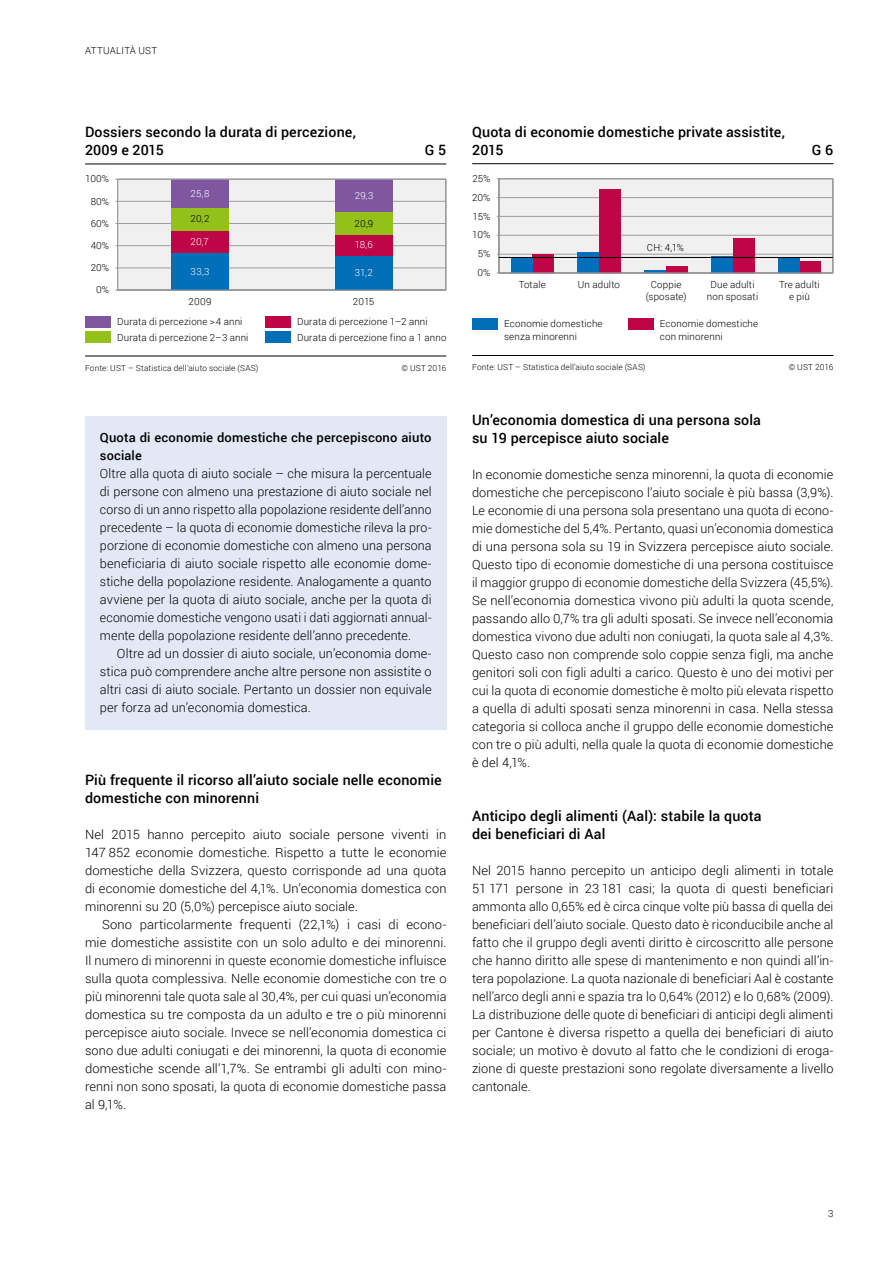
<style>
.page{position:relative;width:893px;height:1263px;background:#fff}
.page>*{position:absolute;margin:0;border:0;box-sizing:border-box;transform-origin:0 0}
.Untertitel_2_fett{font:500 14.25px/18px "Roboto";letter-spacing:.01em;color:#000}
.Grundtext_I{font:300 12.75px/18px "Roboto";letter-spacing:.005em;color:#000;text-align:justify}
.Kasten_Grundtext{font:300 12.75px/18px "Roboto";letter-spacing:.01em;color:#000;text-align:justify}
.Grundtext_Einzug{font:300 12.75px/18px "Roboto";letter-spacing:.005em;color:#000;text-align:justify}
.Kasten_Titel{font:500 12.75px/18px "Roboto";letter-spacing:.015em;color:#000}
.t1{font:300 9.75px/12.8px "Roboto";letter-spacing:.015em;color:#000;text-align:center}
.t2{font:300 9.75px "Roboto";letter-spacing:.01em;color:#fff}
.t3{font:300 8.25px "Roboto";letter-spacing:.02em;color:#000}
</style>
<div class="page">
<div style="left:85px;top:416px;width:361px;height:313px;background:#e3e8f6"></div>
<hr style="left:85px;top:164px;width:361px;height:1px;background:#000">
<hr style="left:85px;top:356px;width:361px;height:1px;background:#000">
<svg style="left:115px;top:178px;width:331px;height:113px"></svg>
<hr style="left:117px;top:179px;width:1px;height:111px;background:#9c9c9c">
<div style="left:171px;top:253px;width:57px;height:37px;background:#006eb9"></div>
<div style="left:171px;top:230px;width:57px;height:23px;background:#be0646"></div>
<div style="left:171px;top:208px;width:57px;height:22px;background:#93c11a"></div>
<div style="left:171px;top:179px;width:57px;height:29px;background:#7f57a0"></div>
<div style="left:335px;top:255px;width:57px;height:35px;background:#006eb9"></div>
<div style="left:335px;top:235px;width:57px;height:20px;background:#be0646"></div>
<div style="left:335px;top:212px;width:57px;height:23px;background:#93c11a"></div>
<div style="left:335px;top:179px;width:57px;height:33px;background:#7f57a0"></div>
<div style="left:265px;top:331px;width:26px;height:12px;background:#006eb9"></div>
<div style="left:265px;top:316px;width:26px;height:11px;background:#be0646"></div>
<div style="left:85px;top:331px;width:26px;height:12px;background:#93c11a"></div>
<div style="left:85px;top:316px;width:26px;height:11px;background:#7f57a0"></div>
<hr style="left:118px;top:179px;width:328px;height:1px;background:#9c9c9c">
<hr style="left:118px;top:290px;width:328px;height:1px;background:#9c9c9c">
<hr style="left:472px;top:163px;width:361px;height:1px;background:#000">
<hr style="left:472px;top:355px;width:361px;height:1px;background:#000">
<svg style="left:496px;top:178px;width:337px;height:96px"></svg>
<hr style="left:499px;top:178px;width:334px;height:1px;background:#9c9c9c">
<hr style="left:499px;top:179px;width:1px;height:94px;background:#9c9c9c">
<div style="left:532px;top:254px;width:22px;height:19px;background:#be0646"></div>
<div style="left:599px;top:190px;width:22px;height:83px;background:#be0646"></div>
<div style="left:666px;top:266px;width:22px;height:7px;background:#be0646"></div>
<div style="left:733px;top:239px;width:21px;height:34px;background:#be0646"></div>
<div style="left:799px;top:262px;width:22px;height:11px;background:#be0646"></div>
<div style="left:511px;top:258px;width:21px;height:15px;background:#006eb9"></div>
<div style="left:577px;top:253px;width:22px;height:20px;background:#006eb9"></div>
<hr style="left:644px;top:270px;width:22px;height:3px;background:#006eb9">
<div style="left:711px;top:257px;width:22px;height:16px;background:#006eb9"></div>
<div style="left:778px;top:257px;width:21px;height:16px;background:#006eb9"></div>
<div style="left:472px;top:318px;width:26px;height:11px;background:#006eb9"></div>
<div style="left:628px;top:318px;width:25px;height:11px;background:#be0646"></div>
<hr style="left:499px;top:257px;width:334px;height:1px;background:#000">
<hr style="left:499px;top:273px;width:334px;height:1px;background:#9c9c9c">
<p class="t1" style="left:85px;top:44px;width:74px">ATTUALITÀ UST</p>
<p class="Untertitel_2_fett" style="left:85px;top:122px;width:272px;line-height:18.8px">Dossiers secondo la durata di percezione,<br>2009 e 2015</p>
<p class="t1" style="left:85px;top:172px;width:25px">100%</p>
<p class="t1" style="left:91px;top:194px;width:20px">80%</p>
<p class="t1" style="left:91px;top:216px;width:20px">60%</p>
<p class="t1" style="left:91px;top:239px;width:20px">40%</p>
<p class="t1" style="left:91px;top:261px;width:20px">20%</p>
<p class="t1" style="left:96px;top:283px;width:14px">0%</p>
<p class="t2" style="left:191px;top:186px;width:20px">25,8</p>
<p class="t2" style="left:355px;top:188px;width:20px">29,3</p>
<p class="t1" style="left:190px;top:212px;width:20px">20,2</p>
<p class="t1" style="left:355px;top:216px;width:20px">20,9</p>
<p class="t2" style="left:190px;top:235px;width:20px">20,7</p>
<p class="t2" style="left:355px;top:238px;width:20px">18,6</p>
<p class="t2" style="left:191px;top:265px;width:20px">33,3</p>
<p class="t2" style="left:355px;top:266px;width:20px">31,2</p>
<p class="t1" style="left:189px;top:295px;width:24px">2009</p>
<p class="t1" style="left:353px;top:295px;width:23px">2015</p>
<p class="Untertitel_2_fett" style="left:425px;top:141px;width:23px">G 5</p>
<p class="t1" style="left:117px;top:315px;width:127px">Durata di percezione &gt;4 anni</p>
<p class="t1" style="left:117px;top:331px;width:133px">Durata di percezione 2–3 anni</p>
<p class="t1" style="left:297px;top:315px;width:132px">Durata di percezione 1–2 anni</p>
<p class="t1" style="left:297px;top:331px;width:151px">Durata di percezione fino a 1 anno</p>
<p class="t3" style="left:85px;top:362px;width:175px">Fonte: UST – Statistica dell’aiuto sociale (SAS)</p>
<p class="t3" style="left:401px;top:362px;width:46px">© UST 2016</p>
<h5 class="Kasten_Titel" style="left:100px;top:428px;width:333px">Quota di economie domestiche che percepiscono aiuto sociale</h5>
<p class="Kasten_Grundtext" style="left:100px;top:464px;width:333px">Oltre alla quota di aiuto sociale – che misura la percentuale di persone con almeno una prestazione di aiuto sociale nel corso di un anno rispetto alla popolazione residente dell’anno precedente – la quota di economie domestiche rileva la pro&shy;porzione di economie domestiche con almeno una persona beneficiaria di aiuto sociale rispetto alle economie dome&shy;stiche della popolazione residente. Analogamente a quanto avviene per la quota di aiuto sociale, anche per la quota di economie domestiche vengono usati i dati aggiornati annual&shy;mente della popolazione residente dell’anno precedente.</p>
<p class="Kasten_Grundtext" style="left:100px;top:644px;width:333px;text-indent:17px">Oltre ad un dossier di aiuto sociale, un’economia dome&shy;stica può comprendere anche altre persone non assistite o altri casi di aiuto sociale. Pertanto un dossier non equivale per forza ad un’economia domestica.</p>
<h4 class="Untertitel_2_fett" style="left:85px;top:771px;width:358px">Più frequente il ricorso all’aiuto sociale nelle economie domestiche con minorenni</h4>
<p class="Grundtext_I" style="left:85px;top:825px;width:363px">Nel 2015 hanno percepito aiuto sociale persone viventi in 147 852 economie domestiche. Rispetto a tutte le economie domestiche della Svizzera, questo corrisponde ad una quota di economie domestiche del 4,1%. Un’economia domestica con minorenni su 20 (5,0%) percepisce aiuto sociale.</p>
<p class="Grundtext_Einzug" style="left:85px;top:915px;width:363px;text-indent:17px">Sono particolarmente frequenti (22,1%) i casi di econo&shy;mie domestiche assistite con un solo adulto e dei minorenni.<br>Il numero di minorenni in queste economie domestiche influisce sulla quota complessiva. Nelle economie domestiche con tre o più minorenni tale quota sale al 30,4%, per cui quasi un’economia domestica su tre composta da un adulto e tre o più minorenni percepisce aiuto sociale. Invece se nell’economia domestica ci sono due adulti coniugati e dei minorenni, la quota di economie domestiche scende all’1,7%. Se entrambi gli adulti con mino&shy;renni non sono sposati, la quota di economie domestiche passa al 9,1%.</p>
<p class="Untertitel_2_fett" style="left:472px;top:123px;width:314px">Quota di economie domestiche private assistite,<br>2015</p>
<p class="t1" style="left:472px;top:172px;width:20px">25%</p>
<p class="t1" style="left:472px;top:191px;width:20px">20%</p>
<p class="t1" style="left:472px;top:209px;width:20px">15%</p>
<p class="t1" style="left:472px;top:228px;width:20px">10%</p>
<p class="t1" style="left:478px;top:247px;width:14px">5%</p>
<p class="t1" style="left:478px;top:266px;width:14px">0%</p>
<p class="t1" style="left:647px;top:241px;width:39px">CH: 4,1%</p>
<p class="Untertitel_2_fett" style="left:812px;top:141px;width:23px">G 6</p>
<p class="t1" style="left:519px;top:277px;width:28px">Totale</p>
<p class="t1" style="left:578px;top:277px;width:44px">Un adulto</p>
<p class="t1" style="left:646px;top:277px;width:42px">Coppie (sposate)</p>
<p class="t1" style="left:707px;top:277px;width:53px">Due adulti non sposati</p>
<p class="t1" style="left:779px;top:277px;width:42px">Tre adulti e più</p>
<p class="t1" style="left:504px;top:317px;width:100px;text-align:left">Economie domestiche senza minorenni</p>
<p class="t1" style="left:660px;top:317px;width:100px;text-align:left">Economie domestiche con minorenni</p>
<p class="t3" style="left:472px;top:362px;width:175px">Fonte: UST – Statistica dell’aiuto sociale (SAS)</p>
<p class="t3" style="left:789px;top:362px;width:46px">© UST 2016</p>
<h4 class="Untertitel_2_fett" style="left:472px;top:411px;width:290px">Un’economia domestica di una persona sola su 19 percepisce aiuto sociale</h4>
<p class="Grundtext_I" style="left:472px;top:465px;width:363px">In economie domestiche senza minorenni, la quota di economie domestiche che percepiscono l’aiuto sociale è più bassa (3,9%).<br>Le economie di una persona sola presentano una quota di econo&shy;mie domestiche del 5,4%. Pertanto, quasi un’economia domestica di una persona sola su 19 in Svizzera percepisce aiuto sociale.<br>Questo tipo di economie domestiche di una persona costituisce il maggior gruppo di economie domestiche della Svizzera (45,5%).<br>Se nell’economia domestica vivono più adulti la quota scende, passando allo 0,7% tra gli adulti sposati. Se invece nell’economia domestica vivono due adulti non coniugati, la quota sale al 4,3%.<br>Questo caso non comprende solo coppie senza figli, ma anche genitori soli con figli adulti a carico. Questo è uno dei motivi per cui la quota di economie domestiche è molto più elevata rispetto a quella di adulti sposati senza minorenni in casa. Nella stessa categoria si colloca anche il gruppo delle economie domestiche con tre o più adulti, nella quale la quota di economie domestiche è del 4,1%.</p>
<h4 class="Untertitel_2_fett" style="left:472px;top:807px;width:291px">Anticipo degli alimenti (Aal): stabile la quota dei -beneficiari di Aal</h4>
<p class="Grundtext_I" style="left:472px;top:861px;width:363px">Nel 2015 hanno percepito un anticipo degli alimenti in totale 51 171 persone in 23 181 casi; la quota di questi beneficiari ammonta allo 0,65% ed è circa cinque volte più bassa di quella dei beneficiari dell’aiuto sociale. Questo dato è riconducibile anche al fatto che il gruppo degli aventi diritto è circoscritto alle persone che hanno diritto alle spese di mantenimento e non quindi all’in&shy;tera popolazione. La quota nazionale di beneficiari Aal è costante nell’arco degli anni e spazia tra lo 0,64% (2012) e lo 0,68% (2009).<br>La distribuzione delle quote di beneficiari di anticipi degli alimenti per Cantone è diversa rispetto a quella dei beneficiari di aiuto sociale; un motivo è dovuto al fatto che le condizioni di eroga&shy;zione di queste prestazioni sono regolate diversamente a livello cantonale.</p>
<p class="t1" style="left:828px;top:1207px;width:7px">3</p>
</div>
